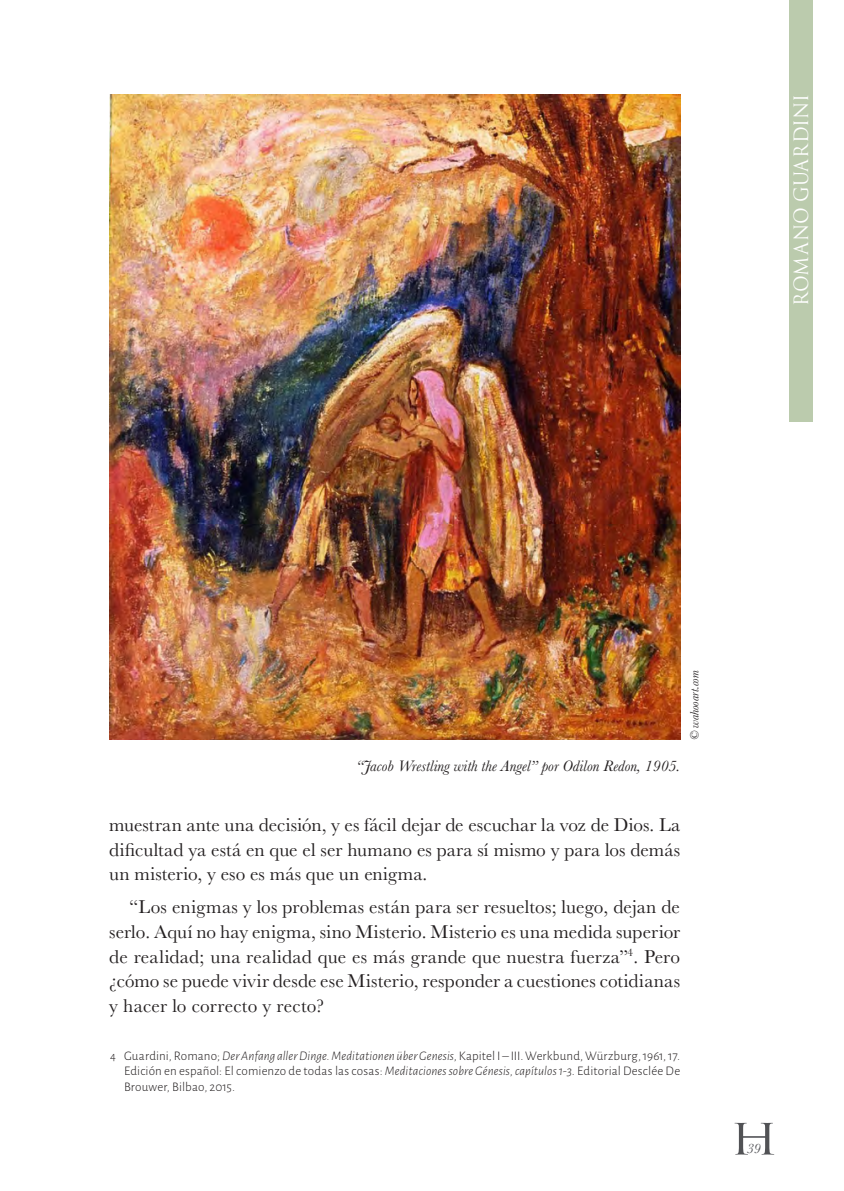
<style>
.page{position:relative;width:844px;height:1191px;background:#fff}
.page>*{position:absolute;margin:0;border:0;box-sizing:border-box;transform-origin:0 0}
.t1{font:42px "Trajan Pro";color:#515255;scale:1.2 1}
.Texto_general_Bask{font:19.25px/24.8px "Baskerville";letter-spacing:.005em;color:#231f20;text-align:justify}
.Título_Baskerville{font:19.25px "Trajan Pro";letter-spacing:-.02em;color:#fff;scale:.95 1}
.Lectura_de_foto_Ba{font:italic 15.75px "Baskerville";color:#231f20}
.t2{font:italic 14px "Baskerville";color:#515255}
.Notas_Alegreya_San{font:300 13.12px/15.8px "Alegreya Sans";letter-spacing:.01em;color:#231f20;text-align:justify}
.Lectura_de_foto_Ba-2{font:italic 12.25px "Baskerville";color:#231f20}
.s1{font-size:12.25px}
.s2{font-style:italic}
</style>
<div class="page">
<div style="left:789px;top:0;width:23px;height:422px;background:#bbcbad"></div>
<img style="left:109px;top:94px;width:571px;height:646px">
<p class="Título_Baskerville" style="left:788px;top:306px;width:224px;rotate:-90deg">ROMANO GUARDINI</p>
<p class="Lectura_de_foto_Ba" style="left:356px;top:755px;width:325px">“Jacob Wrestling with the Angel” por Odilon Redon, 1905.</p>
<p class="Lectura_de_foto_Ba-2" style="left:686px;top:740px;width:71px;rotate:-90deg">© wahooart.com</p>
<p class="Texto_general_Bask" style="left:109px;top:812px;width:572px">muestran ante una decisión, y es fácil dejar de escuchar la voz de Dios. La dificultad ya está en que el ser humano es para sí mismo y para los demás un misterio, y eso es más que un enigma.</p>
<p class="Texto_general_Bask" style="left:109px;top:894px;width:572px;text-indent:20px">“Los enigmas y los problemas están para ser resueltos; luego, dejan de serlo. Aquí no hay enigma, sino Misterio. Misterio es una medida superior de realidad; una realidad que es más grande que nuestra fuerza”<sup>4</sup>. Pero ¿cómo se puede vivir desde ese Misterio, responder a cuestiones cotidianas y hacer lo correcto y recto?</p>
<p class="Notas_Alegreya_San" style="left:124px;top:1047px;width:557px;text-indent:-14px"><span class="s1">4</span> Guardini, Romano; <span class="s2">Der Anfang aller Dinge. Meditationen über Genesis</span>, Kapitel I – III. Werkbund, Würzburg, 1961, 17.<br>Edición en español: El comienzo de todas las cosas: <span class="s2">Meditaciones sobre Génesis, capítulos 1-3</span>. Editorial Desclée De Brouwer, Bilbao, 2015.</p>
<h1 class="t1" style="left:729px;top:1112px;width:42px">H</h1>
<p class="t2" style="left:747px;top:1138px;width:15px">39</p>
</div>
